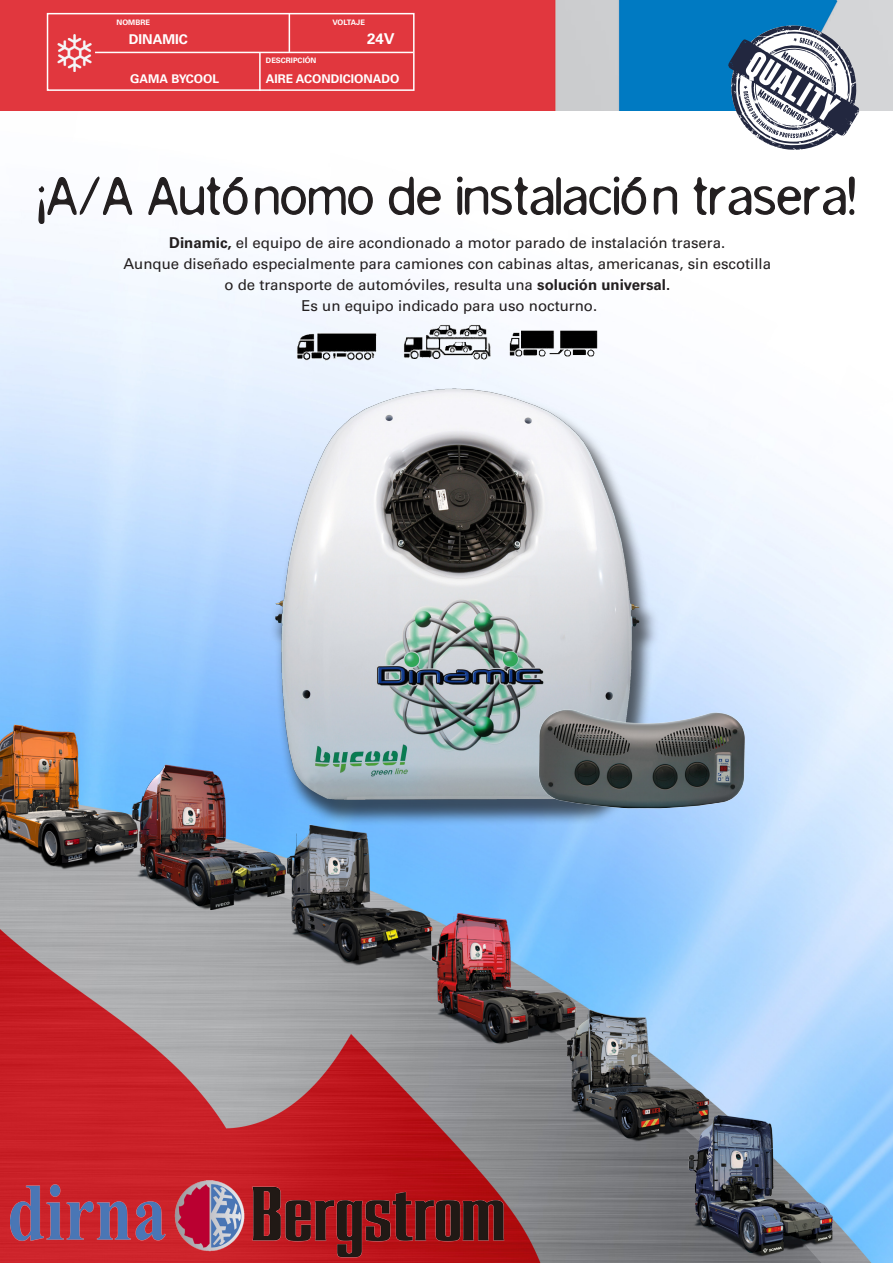
<style>
.page{position:relative;width:893px;height:1263px;background:#fff}
.page>*{position:absolute;margin:0;border:0;box-sizing:border-box;transform-origin:0 0}
.t1{font:60px "Slurry";letter-spacing:.02em;color:#231f20}
.t2{font:15px "Univers LT Std";color:#231f20}
.t3{font:700 15px "Univers LT Std";color:#fff}
.t4{font:700 13.5px "Univers LT Std";color:#fff}
.t5{font:700 12px "Univers LT Std";color:#fff}
.t6{font:700 7.5px "Univers LT Std";color:#fff}
.t7{font:700 7.5px "Univers LT Std";letter-spacing:-.03em;color:#fff}
.s1{font-weight:700}
</style>
<div class="page">
<img style="left:0;top:239px;width:893px;height:1024px">
<img style="left:0;top:0;width:893px;height:111px">
<div style="left:47px;top:13px;width:368px;height:78px;border:2px solid #fff"></div>
<svg style="left:38px;top:176px;width:95px;height:48px"></svg>
<svg style="left:148px;top:176px;width:100px;height:40px"></svg>
<svg style="left:255px;top:186px;width:118px;height:30px"></svg>
<svg style="left:388px;top:176px;width:53px;height:40px"></svg>
<svg style="left:457px;top:176px;width:190px;height:40px"></svg>
<svg style="left:653px;top:186px;width:25px;height:29px"></svg>
<svg style="left:693px;top:176px;width:162px;height:40px"></svg>
<img style="left:11px;top:1180px;width:495px;height:77px">
<hr style="left:289px;top:13px;width:1px;height:39px;background:#fff">
<hr style="left:259px;top:52px;width:2px;height:39px;background:#fff">
<hr style="left:95px;top:52px;width:318px;height:1px;background:#fff">
<img style="left:56px;top:34px;width:37px;height:38px">
<img style="left:293px;top:325px;width:89px;height:40px">
<img style="left:397px;top:323px;width:101px;height:43px">
<img style="left:500px;top:322px;width:117px;height:46px">
<img style="left:0;top:723px;width:139px;height:148px">
<img style="left:567px;top:1002px;width:144px;height:146px">
<img style="left:433px;top:911px;width:143px;height:136px">
<img style="left:688px;top:1113px;width:145px;height:146px">
<img style="left:285px;top:844px;width:149px;height:127px">
<img style="left:132px;top:762px;width:155px;height:152px">
<img style="left:253px;top:372px;width:413px;height:472px">
<img style="left:534px;top:703px;width:216px;height:109px">
<svg style="left:722px;top:19px;width:143px;height:131px"></svg>
<p class="t6" style="left:117px;top:18px;width:35px">NOMBRE</p>
<p class="t7" style="left:333px;top:18px;width:34px">VOLTAJE</p>
<p class="t3" style="left:367px;top:30px;width:29px">24V</p>
<p class="t4" style="left:129px;top:31px;width:61px">DINAMIC</p>
<p class="t5" style="left:130px;top:71px;width:91px">GAMA BYCOOL</p>
<p class="t5" style="left:266px;top:71px;width:135px">AIRE ACONDICIONADO</p>
<p class="t6" style="left:266px;top:56px;width:52px">DESCRIPCIÓN</p>
<p class="t1" style="left:38px;top:165px;width:819px">¡A/A Autónomo de instalación trasera!</p>
<p class="t2" style="left:169px;top:234px;width:557px"><span class="s1">Dinamic,</span> el equipo de aire acondionado a motor parado de instalación trasera.</p>
<p class="t2" style="left:123px;top:255px;width:649px">Aunque diseñado especialmente para camiones con cabinas altas, americanas, sin escotilla</p>
<p class="t2" style="left:224px;top:276px;width:447px">o de transporte de automóviles, resulta una <span class="s1">solución universal.</span></p>
<p class="t2" style="left:301px;top:297px;width:297px">Es un equipo indicado para uso nocturno.</p>
</div>
